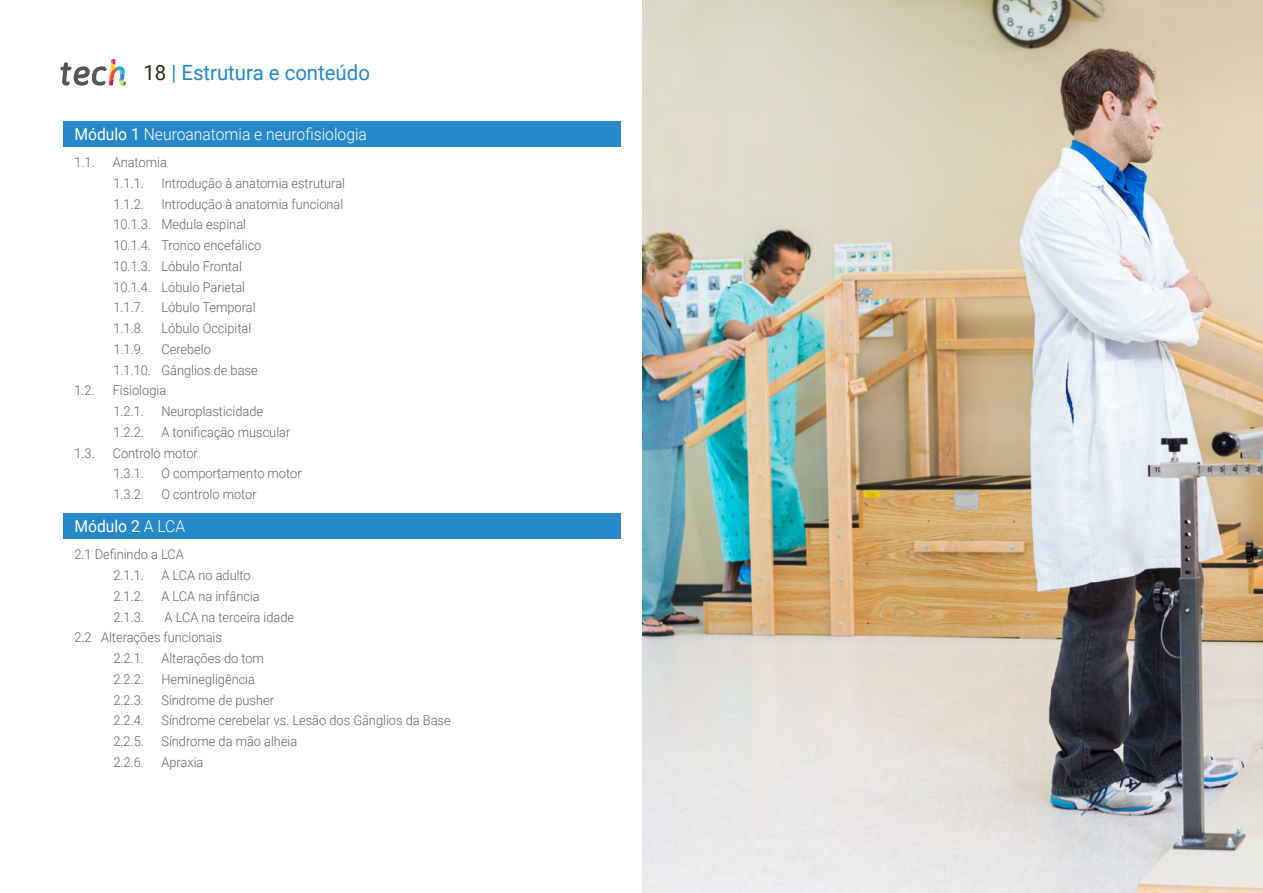
<style>
.page{position:relative;width:1263px;height:893px;background:#fff}
.page>*{position:absolute;margin:0;border:0;box-sizing:border-box;transform-origin:0 0}
.t1{font:21px "Roboto";color:#2488c9}
.t2{font:300 16.5px "Roboto";color:#fff;scale:.95 1}
.t3{font:16.5px "Roboto";color:#fff;scale:.95 1}
.t4{font:300 13.5px/20.7px "Roboto";color:#61646a;scale:.95 1}
.s1{color:#312e20}
.s2{font-weight:400}
.s3{font-weight:300}
</style>
<div class="page">
<div style="left:63px;top:121px;width:558px;height:25px;background:#2488c9"></div>
<div style="left:63px;top:513px;width:558px;height:25px;background:#2488c9"></div>
<img style="left:642px;top:0;width:621px;height:893px">
<svg style="left:61px;top:59px;width:65px;height:27px"></svg>
<h1 class="t1" style="left:144px;top:57px;width:228px"><span class="s1">18</span> | Estrutura e conteúdo</h1>
<p class="t2" style="left:74px;top:123px;width:309px"><span class="s2">Módulo 1</span> Neuroanatomia e neurofisiologia</p>
<p class="t4" style="left:74px;top:151px;width:23px">1.1.</p>
<p class="t4" style="left:113px;top:151px;width:59px">Anatomia<br>1.1.1.</p>
<p class="t4" style="left:161px;top:172px;width:195px">Introdução à anatomia estrutural</p>
<p class="t4" style="left:113px;top:193px;width:243px;text-indent:48px">Introdução à anatomia funcional<br>10.1.3. Medula espinal<br>10.1.4. Tronco encefálico<br>10.1.3. Lóbulo Frontal<br>10.1.4. Lóbulo Parietal<br>1.1.7.</p>
<p class="t4" style="left:113px;top:193px;width:34px">1.1.2.</p>
<p class="t4" style="left:161px;top:297px;width:101px">Lóbulo Temporal</p>
<p class="t4" style="left:113px;top:317px;width:34px">1.1.8.</p>
<p class="t4" style="left:161px;top:317px;width:96px">Lóbulo Occipital</p>
<p class="t4" style="left:113px;top:338px;width:34px">1.1.9.</p>
<p class="t4" style="left:113px;top:338px;width:153px;text-align:center">Cerebelo<br>1.1.10. Gânglios de base</p>
<p class="t4" style="left:74px;top:380px;width:23px">1.2.</p>
<p class="t4" style="left:113px;top:380px;width:58px">Fisiologia<br>1.2.1.</p>
<p class="t4" style="left:161px;top:400px;width:109px">Neuroplasticidade</p>
<p class="t4" style="left:113px;top:421px;width:34px">1.2.2.</p>
<p class="t4" style="left:161px;top:421px;width:137px">A tonificação muscular</p>
<p class="t4" style="left:74px;top:442px;width:23px">1.3.</p>
<p class="t4" style="left:113px;top:442px;width:91px">Controlo motor<br>1.3.1.</p>
<p class="t4" style="left:161px;top:463px;width:149px">O comportamento motor</p>
<p class="t4" style="left:113px;top:483px;width:34px">1.3.2.</p>
<p class="t4" style="left:161px;top:483px;width:102px">O controlo motor</p>
<p class="t3" style="left:74px;top:515px;width:118px">Módulo 2 <span class="s3">A LCA</span></p>
<p class="t4" style="left:74px;top:544px;width:117px;text-align:center">2.1 Definindo a LCA<br>2.1.1.</p>
<p class="t4" style="left:161px;top:564px;width:96px">A LCA no adulto</p>
<p class="t4" style="left:113px;top:585px;width:34px">2.1.2.</p>
<p class="t4" style="left:161px;top:585px;width:105px">A LCA na infância</p>
<p class="t4" style="left:113px;top:606px;width:34px">2.1.3.</p>
<p class="t4" style="left:165px;top:606px;width:138px">A LCA na terceira idade</p>
<p class="t4" style="left:74px;top:627px;width:157px">2.2 Alterações funcionais</p>
<p class="t4" style="left:113px;top:647px;width:34px">2.2.1.</p>
<p class="t4" style="left:161px;top:647px;width:109px">Alterações do tom</p>
<p class="t4" style="left:113px;top:668px;width:34px">2.2.2.</p>
<p class="t4" style="left:161px;top:668px;width:100px">Heminegligência</p>
<p class="t4" style="left:113px;top:689px;width:34px">2.2.3.</p>
<p class="t4" style="left:161px;top:689px;width:120px">Síndrome de pusher</p>
<p class="t4" style="left:113px;top:710px;width:34px">2.2.4.</p>
<p class="t4" style="left:161px;top:710px;width:306px">Síndrome cerebelar vs. Lesão dos Gânglios da Base</p>
<p class="t4" style="left:113px;top:730px;width:34px">2.2.5.</p>
<p class="t4" style="left:161px;top:730px;width:145px">Síndrome da mão alheia</p>
<p class="t4" style="left:113px;top:751px;width:34px">2.2.6.</p>
<p class="t4" style="left:161px;top:751px;width:46px">Apraxia</p>
</div>
